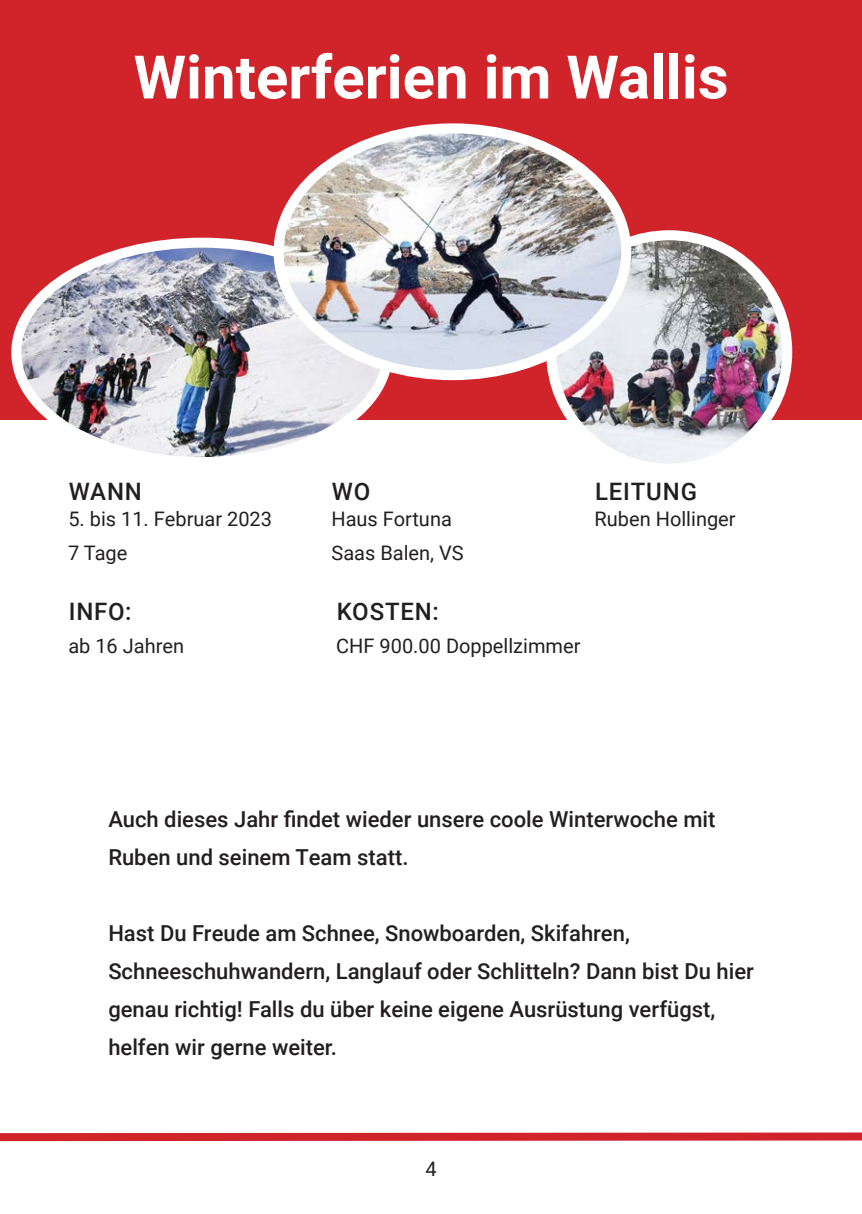
<style>
.page{position:relative;width:862px;height:1214px;background:#fff}
.page>*{position:absolute;margin:0;border:0;box-sizing:border-box;transform-origin:0 0}
.Ferientitel{font:700 60px "Roboto";color:#fff}
.iInfotitel{font:500 24px "Roboto";letter-spacing:.035em;color:#231f20}
.Beschrieb{font:500 22px/38px "Roboto";color:#231f20}
.Infotext{font:20px "Roboto";color:#231f20}
</style>
<div class="page">
<div style="left:0;top:0;width:862px;height:420px;background:#d1232a"></div>
<svg style="left:0;top:1132px;width:862px;height:10px;background:#da4e54"></svg>
<img style="left:551px;top:236px;width:236px;height:226px">
<div style="left:546px;top:230px;width:246px;height:243px;border:10px solid #fff;border-radius:50%"></div>
<img style="left:16px;top:243px;width:371px;height:213px">
<div style="left:11px;top:238px;width:382px;height:229px;border:10px solid #fff;border-radius:50%"></div>
<img style="left:279px;top:130px;width:347px;height:245px">
<div style="left:274px;top:123px;width:357px;height:257px;border:10px solid #fff;border-radius:50%"></div>
<p class="Ferientitel" style="left:134px;top:35px;width:596px">Winterferien im Wallis</p>
<p class="iInfotitel" style="left:69px;top:474px;width:75px">WANN</p>
<p class="Infotext" style="left:68px;top:505px;width:205px">5. bis 11. Februar 2023</p>
<p class="Infotext" style="left:68px;top:539px;width:61px">7 Tage</p>
<p class="iInfotitel" style="left:332px;top:474px;width:40px">WO</p>
<p class="iInfotitel" style="left:595px;top:474px;width:103px">LEITUNG</p>
<p class="Infotext" style="left:331px;top:505px;width:122px">Haus Fortuna</p>
<p class="Infotext" style="left:594px;top:505px;width:143px">Ruben Hollinger</p>
<p class="Infotext" style="left:331px;top:539px;width:134px">Saas Balen, VS</p>
<p class="iInfotitel" style="left:69px;top:594px;width:64px">INFO:</p>
<p class="iInfotitel" style="left:337px;top:594px;width:104px">KOSTEN:</p>
<p class="Infotext" style="left:68px;top:631px;width:117px">ab 16 Jahren</p>
<p class="Infotext" style="left:336px;top:631px;width:246px">CHF 900.00 Doppellzimmer</p>
<p class="Beschrieb" style="left:108px;top:799px;width:608px">Auch dieses Jahr findet wieder unsere coole Winterwoche mit<br>Ruben und seinem Team statt.</p>
<p class="Beschrieb" style="left:108px;top:913px;width:523px">Hast Du Freude am Schnee, Snowboarden, Skifahren,</p>
<p class="Beschrieb" style="left:108px;top:951px;width:647px">Schneeschuhwandern, Langlauf oder Schlitteln? Dann bist Du hier genau richtig! Falls du über keine eigene Ausrüstung verfügst, helfen wir gerne weiter.</p>
<p class="Infotext" style="left:425px;top:1154px;width:13px">4</p>
</div>
